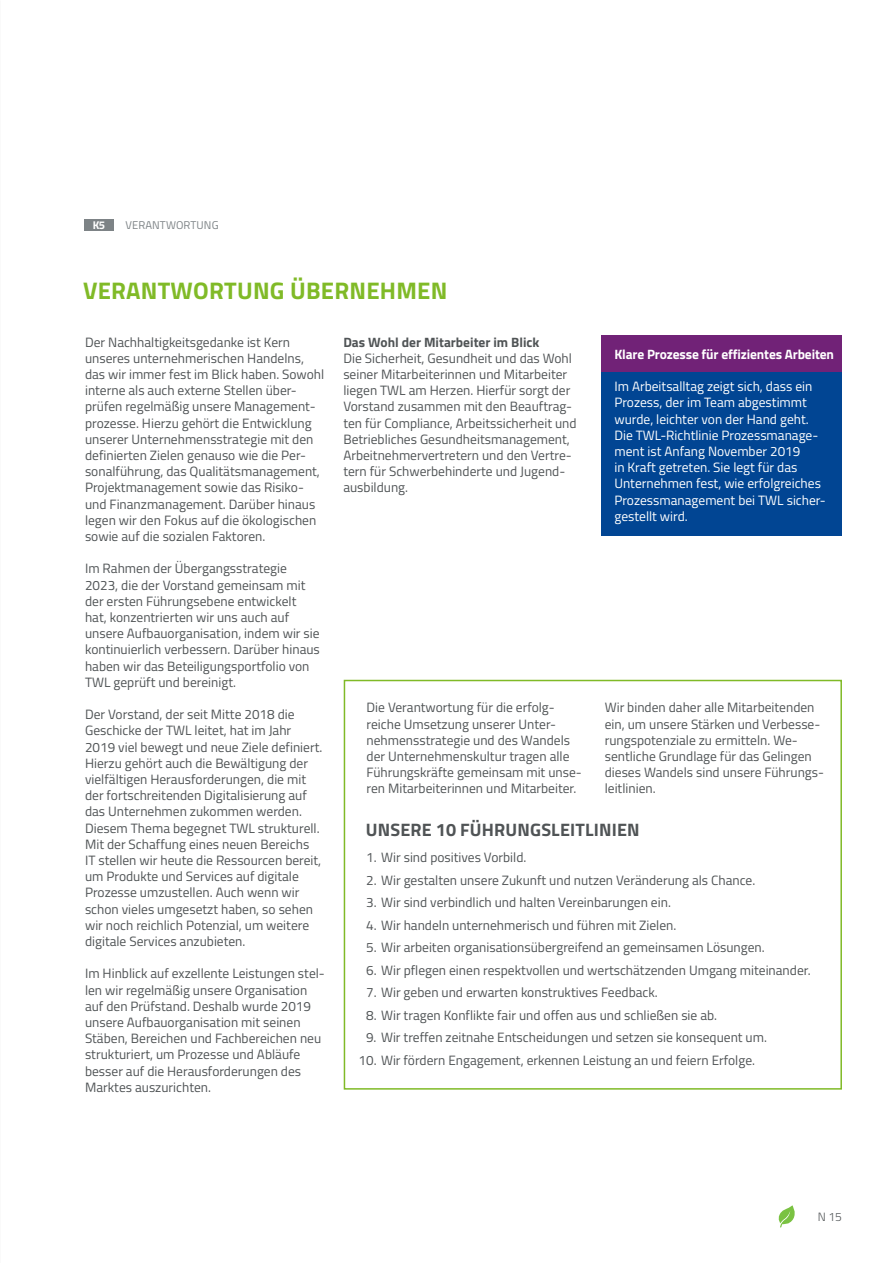
<style>
.page{position:relative;width:893px;height:1263px;background:#fff}
.page>*{position:absolute;margin:0;border:0;box-sizing:border-box;transform-origin:0 0}
.t1{font:700 24px "Titillium";letter-spacing:.01em;color:#80ba27}
.t2{font:700 18px "Titillium";letter-spacing:.01em;color:#505456}
.t3{font:13.5px/16.2px "Titillium";color:#505456}
.t4{font:13.5px/16.2px "Titillium";color:#fff}
.t5{font:700 13.5px "Titillium";letter-spacing:-.01em;color:#fff}
.t6{font:700 13.5px "Titillium";color:#505456}
.t7{font:300 12px "Titillium";color:#505456}
.t8{font:11.25px "Titillium";letter-spacing:.01em;color:#7d8386}
.t9{font:700 11.25px "Titillium";color:#fff}
</style>
<div class="page">
<svg style="left:778px;top:1205px;width:17px;height:22px"></svg>
<div style="left:84px;top:219px;width:30px;height:11px;background:#7d8386"></div>
<div style="left:602px;top:335px;width:240px;height:37px;background:#712277"></div>
<div style="left:602px;top:372px;width:240px;height:164px;background:#014593"></div>
<hr style="left:0;top:0;width:1px;height:396px;background:#1d1d1b">
<div style="left:344px;top:680px;width:498px;height:409px;border:2px solid #80ba27"></div>
<p class="t9" style="left:93px;top:216px;width:14px">K5</p>
<p class="t8" style="left:125px;top:216px;width:95px">VERANTWORTUNG</p>
<h1 class="t1" style="left:83px;top:272px;width:366px">VERANTWORTUNG ÜBERNEHMEN</h1>
<p class="t3" style="left:85px;top:333px;width:241px">Der Nachhaltigkeitsgedanke ist Kern unseres unternehmerischen Handelns, das wir immer fest im Blick haben. Sowohl interne als auch externe Stellen über&shy;prüfen regelmäßig unsere Management&shy;prozesse. Hierzu gehört die Entwicklung unserer Unternehmensstrategie mit den definierten Zielen genauso wie die Per&shy;sonalführung, das Qualitätsmanagement, Projektmanagement sowie das Risiko&shy;und Finanzmanagement. Darüber hinaus legen wir den Fokus auf die ökologischen sowie auf die sozialen Faktoren.</p>
<p class="t3" style="left:85px;top:560px;width:236px">Im Rahmen der Übergangsstrategie 2023, die der Vorstand gemeinsam mit der ersten Führungsebene entwickelt hat, konzentrierten wir uns auch auf unsere Aufbauorganisation, indem wir sie kontinuierlich verbessern. Darüber hinaus haben wir das Beteiligungsportfolio von TWL geprüft und bereinigt.</p>
<p class="t3" style="left:85px;top:706px;width:239px">Der Vorstand, der seit Mitte 2018 die Geschicke der TWL leitet, hat im Jahr 2019 viel bewegt und neue Ziele definiert.<br>Hierzu gehört auch die Bewältigung der vielfältigen Herausforderungen, die mit der fortschreitenden Digitalisierung auf das Unternehmen zukommen werden.<br>Diesem Thema begegnet TWL strukturell.<br>Mit der Schaffung eines neuen Bereichs IT stellen wir heute die Ressourcen bereit, um Produkte und Services auf digitale Prozesse umzustellen. Auch wenn wir schon vieles umgesetzt haben, so sehen wir noch reichlich Potenzial, um weitere digitale Services anzubieten.</p>
<p class="t3" style="left:85px;top:965px;width:241px">Im Hinblick auf exzellente Leistungen stel&shy;len wir regelmäßig unsere Organisation auf den Prüfstand. Deshalb wurde 2019 unsere Aufbauorganisation mit seinen Stäben, Bereichen und Fachbereichen neu strukturiert, um Prozesse und Abläufe besser auf die Herausforderungen des Marktes auszurichten.</p>
<p class="t6" style="left:343px;top:331px;width:198px">Das Wohl der Mitarbeiter im Blick</p>
<p class="t3" style="left:343px;top:349px;width:235px">Die Sicherheit, Gesundheit und das Wohl seiner Mitarbeiterinnen und Mitarbeiter liegen TWL am Herzen. Hierfür sorgt der Vorstand zusammen mit den Beauftrag&shy;ten für Compliance, Arbeitssicherheit und Betriebliches Gesundheitsmanagement, Arbeitnehmervertretern und den Vertre&shy;tern für Schwerbehinderte und Jugend&shy;ausbildung.</p>
<p class="t5" style="left:614px;top:344px;width:221px">Klare Prozesse für effizientes Arbeiten</p>
<p class="t4" style="left:614px;top:378px;width:213px">Im Arbeitsalltag zeigt sich, dass ein<br>Prozess, der im Team abgestimmt wurde, leichter von der Hand geht.<br>Die TWL-Richtlinie Prozessmanage&shy;ment ist Anfang November 2019<br>in Kraft getreten. Sie legt für das<br>Unternehmen fest, wie erfolgreiches<br>Prozessmanagement bei TWL sicher&shy;gestellt wird.</p>
<p class="t3" style="left:367px;top:699px;width:217px">Die Verantwortung für die erfolg&shy;reiche Umsetzung unserer Unter&shy;nehmensstrategie und des Wandels der Unternehmenskultur tragen alle Führungskräfte gemeinsam mit unse&shy;ren Mitarbeiterinnen und Mitarbeiter.</p>
<p class="t3" style="left:605px;top:699px;width:221px">Wir binden daher alle Mitarbeitenden ein, um unsere Stärken und Verbesse&shy;rungspotenziale zu ermitteln. We&shy;sentliche Grundlage für das Gelingen dieses Wandels sind unsere Führungs&shy;leitlinien.</p>
<h2 class="t2" style="left:366px;top:816px;width:275px">UNSERE 10 FÜHRUNGSLEITLINIEN</h2>
<p class="t3" style="left:366px;top:849px;width:162px">1. Wir sind positives Vorbild.</p>
<p class="t3" style="left:366px;top:871px;width:391px">2. Wir gestalten unsere Zukunft und nutzen Veränderung als Chance.</p>
<p class="t3" style="left:366px;top:894px;width:306px">3. Wir sind verbindlich und halten Vereinbarungen ein.</p>
<p class="t3" style="left:366px;top:916px;width:312px">4. Wir handeln unternehmerisch und führen mit Zielen.</p>
<p class="t3" style="left:366px;top:939px;width:400px">5. Wir arbeiten organisationsübergreifend an gemeinsamen Lösungen.</p>
<p class="t3" style="left:366px;top:961px;width:446px">6. Wir pflegen einen respektvollen und wertschätzenden Umgang miteinander.</p>
<p class="t3" style="left:366px;top:984px;width:293px">7. Wir geben und erwarten konstruktives Feedback.</p>
<p class="t3" style="left:366px;top:1006px;width:353px">8. Wir tragen Konflikte fair und offen aus und schließen sie ab.</p>
<p class="t3" style="left:366px;top:1029px;width:402px">9. Wir treffen zeitnahe Entscheidungen und setzen sie konsequent um.</p>
<p class="t3" style="left:359px;top:1051px;width:398px">10. Wir fördern Engagement, erkennen Leistung an und feiern Erfolge.</p>
<p class="t7" style="left:818px;top:1207px;width:26px">N 15</p>
</div>
